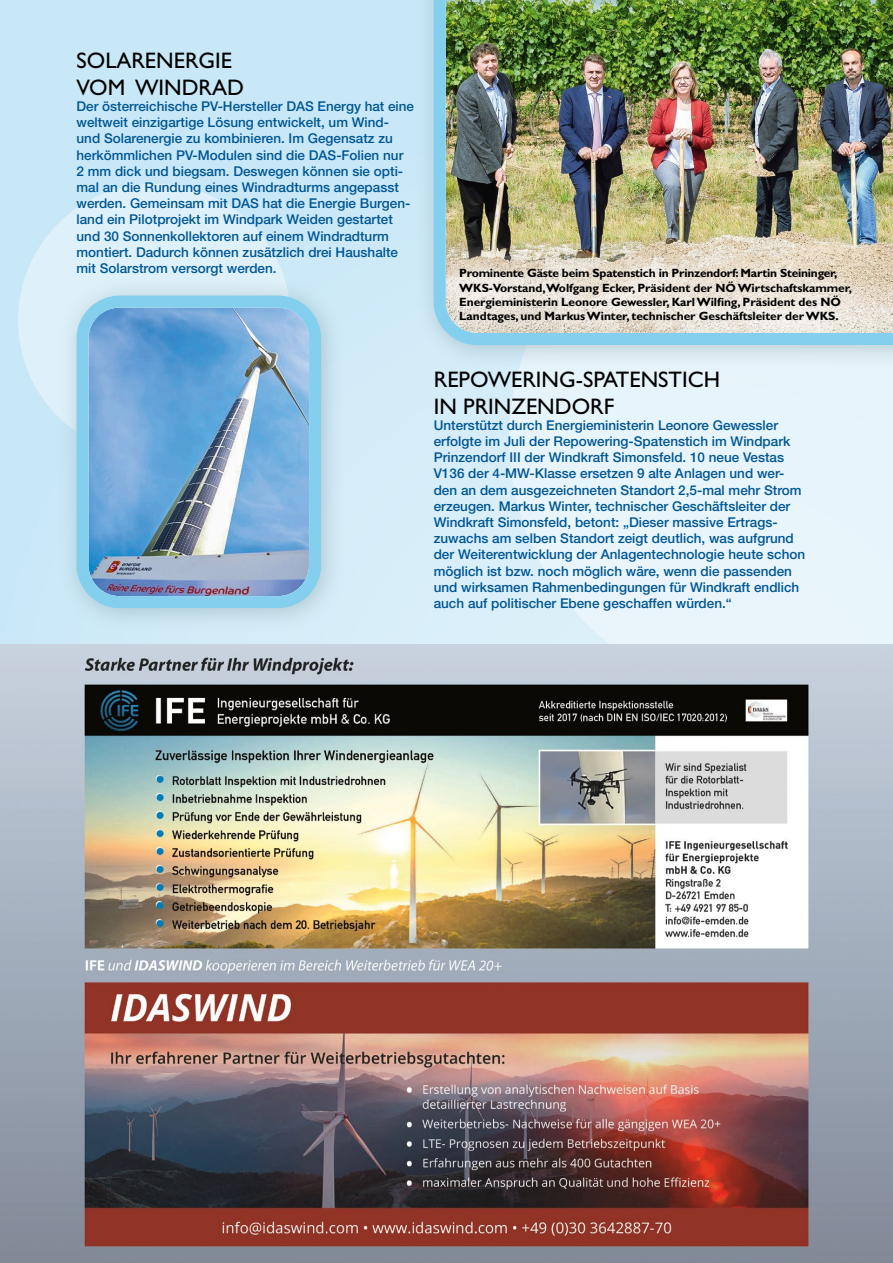
<style>
.page{position:relative;width:893px;height:1263px;background:#fff}
.page>*{position:absolute;margin:0;border:0;box-sizing:border-box;transform-origin:0 0}
.t1{font:22.5px/27px "Gill Sans Std";color:#000}
.t2{font:500 13.5px/16.2px "Helvetica Neue LT Std";color:#005694}
.t3{font:700 12px/14.2px "Gill Sans Std";letter-spacing:-.005em;color:#000}
</style>
<div class="page">
<div style="left:0;top:0;width:893px;height:644px;background:#c9e8f7"></div>
<svg style="left:22px;top:184px;width:487px;height:460px;fill:#d4ecf8"></svg>
<div style="left:18px;top:184px;width:273px;height:273px;background:#def1fa;border-radius:50%"></div>
<div style="left:509px;top:369px;width:384px;height:275px;background:#e8f4fb"></div>
<div style="left:415px;top:0;width:478px;height:369px;background:#6d898f;opacity:.4"></div>
<img style="left:434px;top:0;width:459px;height:345px">
<div style="left:58px;top:277px;width:287px;height:356px;background:#6d898f;opacity:.4"></div>
<img style="left:90px;top:309px;width:218px;height:286px">
<div style="left:77px;top:296px;width:244px;height:312px;border:12px solid #84cfed;border-radius:37px"></div>
<img style="left:0;top:644px;width:893px;height:619px">
<h1 class="t1" style="left:77px;top:47px;width:169px">SOLARENERGIE<br>VOM WINDRAD</h1>
<p class="t2" style="left:77px;top:98px;width:339px">Der österreichische PV-Hersteller DAS Energy hat eine weltweit einzigartige Lösung entwickelt, um Wind&shy;und Solarenergie zu kombinieren. Im Gegensatz zu herkömmlichen PV-Modulen sind die DAS-Folien nur 2 mm dick und biegsam. Deswegen können sie opti&shy;mal an die Rundung eines Windradturms angepasst werden. Gemeinsam mit DAS hat die Energie Burgen&shy;land ein Pilotprojekt im Windpark Weiden gestartet und 30 Sonnenkollektoren auf einem Windradturm montiert. Dadurch können zusätzlich drei Haushalte mit Solarstrom versorgt werden.</p>
<p class="t3" style="left:459px;top:266px;width:394px">Prominente Gäste beim Spatenstich in Prinzendorf: Martin Steininger, WKS-Vorstand,Wolfgang Ecker, Präsident der NÖ Wirtschaftskammer, Energieministerin Leonore Gewessler, Karl Wilfing, Präsident des NÖ Landtages, und Markus Winter, technischer Geschäftsleiter der WKS.</p>
<h1 class="t1" style="left:434px;top:366px;width:288px">REPOWERING-SPATENSTICH<br>IN PRINZENDORF</h1>
<p class="t2" style="left:434px;top:417px;width:373px">Unterstützt durch Energieministerin Leonore Gewessler erfolgte im Juli der Repowering-Spatenstich im Windpark Prinzendorf III der Windkraft Simonsfeld. 10 neue Vestas V136 der 4-MW-Klasse ersetzen 9 alte Anlagen und wer&shy;den an dem ausgezeichneten Standort 2,5-mal mehr Strom erzeugen. Markus Winter, technischer Geschäftsleiter der Windkraft Simonsfeld, betont: „Dieser massive Ertrags&shy;zuwachs am selben Standort zeigt deutlich, was aufgrund der Weiterentwicklung der Anlagentechnologie heute schon möglich ist bzw. noch möglich wäre, wenn die passenden und wirksamen Rahmenbedingungen für Windkraft endlich auch auf politischer Ebene geschaffen würden.“</p>
</div>
